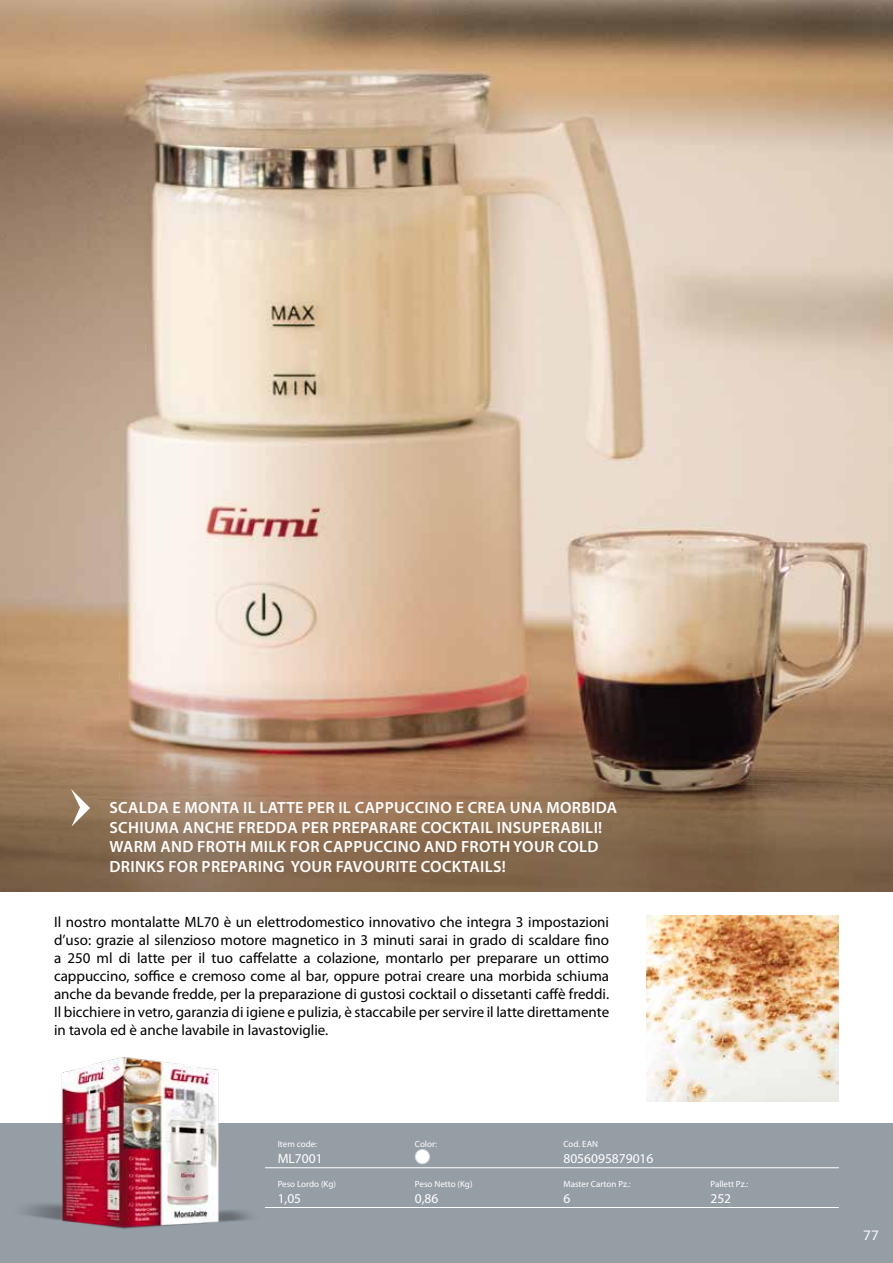
<style>
.page{position:relative;width:893px;height:1263px;background:#fff}
.page>*{position:absolute;margin:0;border:0;box-sizing:border-box;transform-origin:0 0}
.t1{font:600 16.2px/19.5px "Myriad Pro";letter-spacing:.02em;color:#fff}
.t2{font:15px/18px "Myriad Pro";color:#000;text-align:justify}
.t3{font:13.5px "Myriad Pro";color:#fff}
.t4{font:13.5px "Sansation";color:#fff}
.t5{font:9px "Myriad Pro";color:#fff}
</style>
<div class="page">
<div style="left:0;top:1123px;width:893px;height:140px;background:#969ea5"></div>
<img style="left:646px;top:915px;width:193px;height:186px">
<hr style="left:265px;top:1167px;width:574px;height:1px;background:#fff">
<hr style="left:265px;top:1207px;width:574px;height:1px;background:#fff">
<div style="left:415px;top:1149px;width:15px;height:15px;background:#fff;border-radius:50%"></div>
<div style="left:415px;top:1149px;width:15px;height:15px;border:1px solid #d6d6d6;border-radius:50%"></div>
<img style="left:0;top:0;width:893px;height:677px">
<img style="left:23px;top:1057px;width:248px;height:172px">
<svg style="left:0;top:677px;width:893px;height:214px;background:#907056"></svg>
<svg style="left:71px;top:789px;width:19px;height:37px"></svg>
<p class="t1" style="left:110px;top:798px;width:509px">SCALDA E MONTA IL LATTE PER IL CAPPUCCINO E CREA UNA MORBIDA SCHIUMA ANCHE FREDDA PER PREPARARE COCKTAIL INSUPERABILI!<br>WARM AND FROTH MILK FOR CAPPUCCINO AND FROTH YOUR COLD DRINKS FOR PREPARING YOUR FAVOURITE COCKTAILS!</p>
<p class="t2" style="left:54px;top:913px;width:557px">Il nostro montalatte ML70 è un elettrodomestico innovativo che integra 3 impostazioni d’uso: grazie al silenzioso motore magnetico in 3 minuti sarai in grado di scaldare fino a 250 ml di latte per il tuo caffelatte a colazione, montarlo per preparare un ottimo cappuccino, soffice e cremoso come al bar, oppure potrai creare una morbida schiuma anche da bevande fredde, per la preparazione di gustosi cocktail o dissetanti caffè freddi.<br>Il bicchiere in vetro, garanzia di igiene e pulizia, è staccabile per servire il latte direttamente in tavola ed è anche lavabile in lavastoviglie.</p>
<p class="t5" style="left:278px;top:1139px;width:41px">Item code:</p>
<p class="t5" style="left:415px;top:1139px;width:24px">Color:</p>
<p class="t5" style="left:563px;top:1139px;width:36px">Cod. EAN</p>
<p class="t3" style="left:278px;top:1151px;width:46px">ML7001</p>
<p class="t3" style="left:563px;top:1151px;width:92px">8056095879016</p>
<p class="t5" style="left:278px;top:1179px;width:60px">Peso Lordo (Kg)</p>
<p class="t5" style="left:415px;top:1179px;width:59px">Peso Netto (Kg)</p>
<p class="t5" style="left:563px;top:1179px;width:69px">Master Carton Pz.:</p>
<p class="t5" style="left:710px;top:1179px;width:39px">Pallett Pz.:</p>
<p class="t3" style="left:278px;top:1191px;width:25px">1,05</p>
<p class="t3" style="left:415px;top:1191px;width:25px">0,86</p>
<p class="t3" style="left:563px;top:1191px;width:8px">6</p>
<p class="t3" style="left:710px;top:1191px;width:22px">252</p>
<p class="t4" style="left:863px;top:1228px;width:17px">77</p>
</div>
